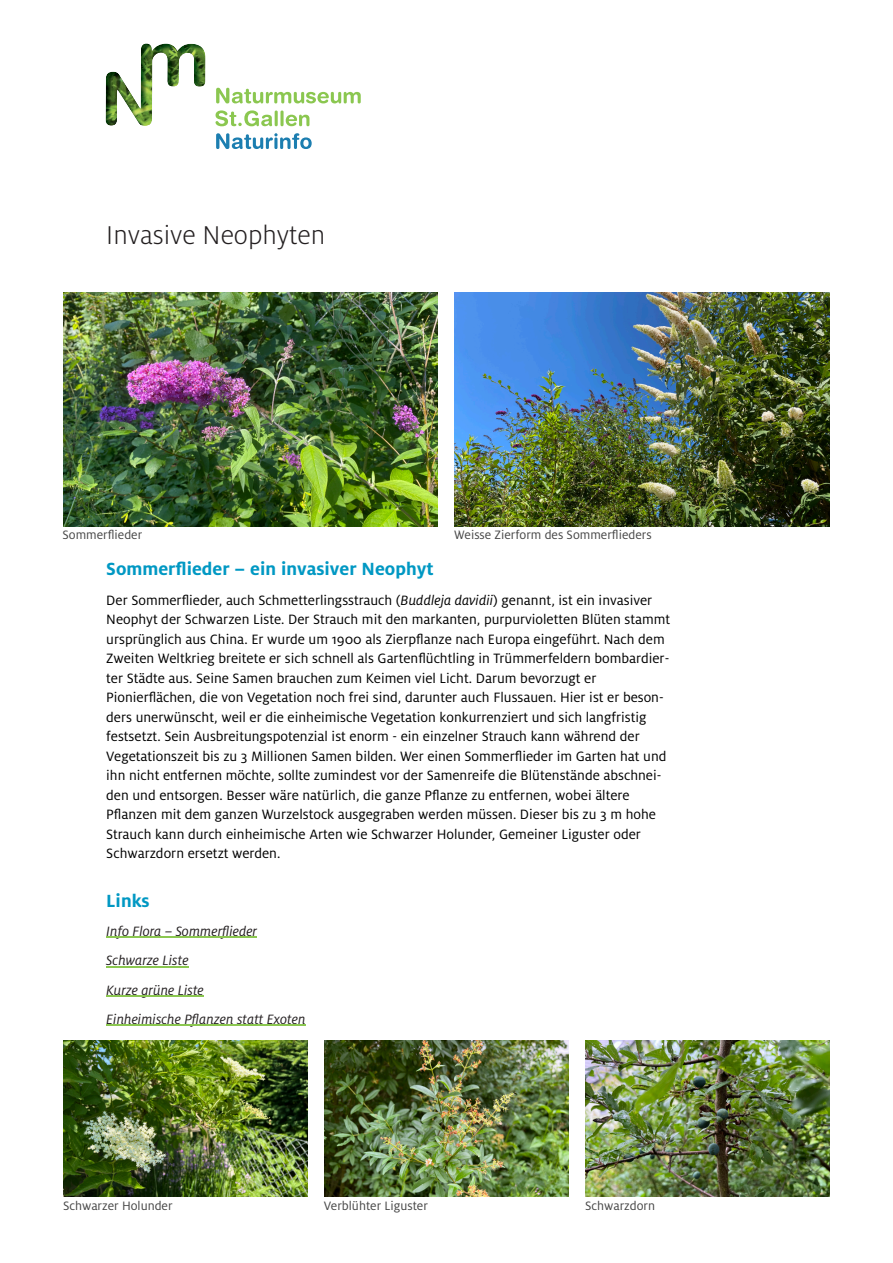
<style>
.page{position:relative;width:893px;height:1263px;background:#fff}
.page>*{position:absolute;margin:0;border:0;box-sizing:border-box;transform-origin:0 0}
.t1{font:300 28.5px "Milo Pro";color:#231f20}
.t2{font:700 19.5px "Milo Pro";color:#0098c3}
.t3{font:15px/19.5px "Milo Pro";color:#000}
.t4{font:italic 15px/29.2px "Milo Pro";color:#231f20}
.t5{font:13.5px "Milo Pro";color:#464646}
.s1{font-style:italic}
</style>
<div class="page">
<hr style="left:106px;top:937px;width:151px;height:1px;background:#8bc750">
<hr style="left:106px;top:966px;width:83px;height:1px;background:#8bc750">
<hr style="left:106px;top:995px;width:98px;height:1px;background:#8bc750">
<hr style="left:106px;top:1024px;width:200px;height:2px;background:#8bc750">
<img style="left:455px;top:293px;width:374px;height:233px">
<img style="left:325px;top:1041px;width:243px;height:156px">
<img style="left:585px;top:1041px;width:244px;height:156px">
<img style="left:64px;top:1041px;width:244px;height:156px">
<img style="left:64px;top:293px;width:374px;height:233px">
<svg style="left:216px;top:88px;width:145px;height:38px"></svg>
<svg style="left:216px;top:133px;width:96px;height:16px"></svg>
<img style="left:106px;top:43px;width:100px;height:83px">
<h1 class="t1" style="left:106px;top:221px;width:220px">Invasive Neophyten</h1>
<p class="t5" style="left:63px;top:529px;width:81px">Sommerflieder</p>
<p class="t5" style="left:454px;top:529px;width:199px">Weisse Zierform des Sommerflieders</p>
<h2 class="t2" style="left:106px;top:560px;width:329px">Sommerflieder – ein invasiver Neophyt</h2>
<p class="t3" style="left:106px;top:590px;width:565px">Der Sommerflieder, auch Schmetterlingsstrauch (<span class="s1">Buddleja davidii</span>) genannt, ist ein invasiver Neophyt der Schwarzen Liste. Der Strauch mit den markanten, purpurvioletten Blüten stammt ursprünglich aus China. Er wurde um 1900 als Zierpflanze nach Europa eingeführt. Nach dem Zweiten Weltkrieg breitete er sich schnell als Gartenflüchtling in Trümmerfeldern bombardier&shy;ter Städte aus. Seine Samen brauchen zum Keimen viel Licht. Darum bevorzugt er Pionierflächen, die von Vegetation noch frei sind, darunter auch Flussauen. Hier ist er beson&shy;ders unerwünscht, weil er die einheimische Vegetation konkurrenziert und sich langfristig festsetzt. Sein Ausbreitungspotenzial ist enorm - ein einzelner Strauch kann während der Vegetationszeit bis zu 3 Millionen Samen bilden. Wer einen Sommerflieder im Garten hat und ihn nicht entfernen möchte, sollte zumindest vor der Samenreife die Blütenstände abschnei&shy;den und entsorgen. Besser wäre natürlich, die ganze Pflanze zu entfernen, wobei ältere Pflanzen mit dem ganzen Wurzelstock ausgegraben werden müssen. Dieser bis zu 3 m hohe Strauch kann durch einheimische Arten wie Schwarzer Holunder, Gemeiner Liguster oder Schwarzdorn ersetzt werden.</p>
<h2 class="t2" style="left:106px;top:891px;width:45px">Links</h2>
<p class="t4" style="left:106px;top:917px;width:201px">Info Flora – Sommerflieder<br>Schwarze Liste<br>Kurze grüne Liste<br>Einheimische Pflanzen statt Exoten</p>
<p class="t5" style="left:63px;top:1199px;width:111px">Schwarzer Holunder</p>
<p class="t5" style="left:324px;top:1199px;width:106px">Verblühter Liguster</p>
<p class="t5" style="left:585px;top:1199px;width:72px">Schwarzdorn</p>
</div>
